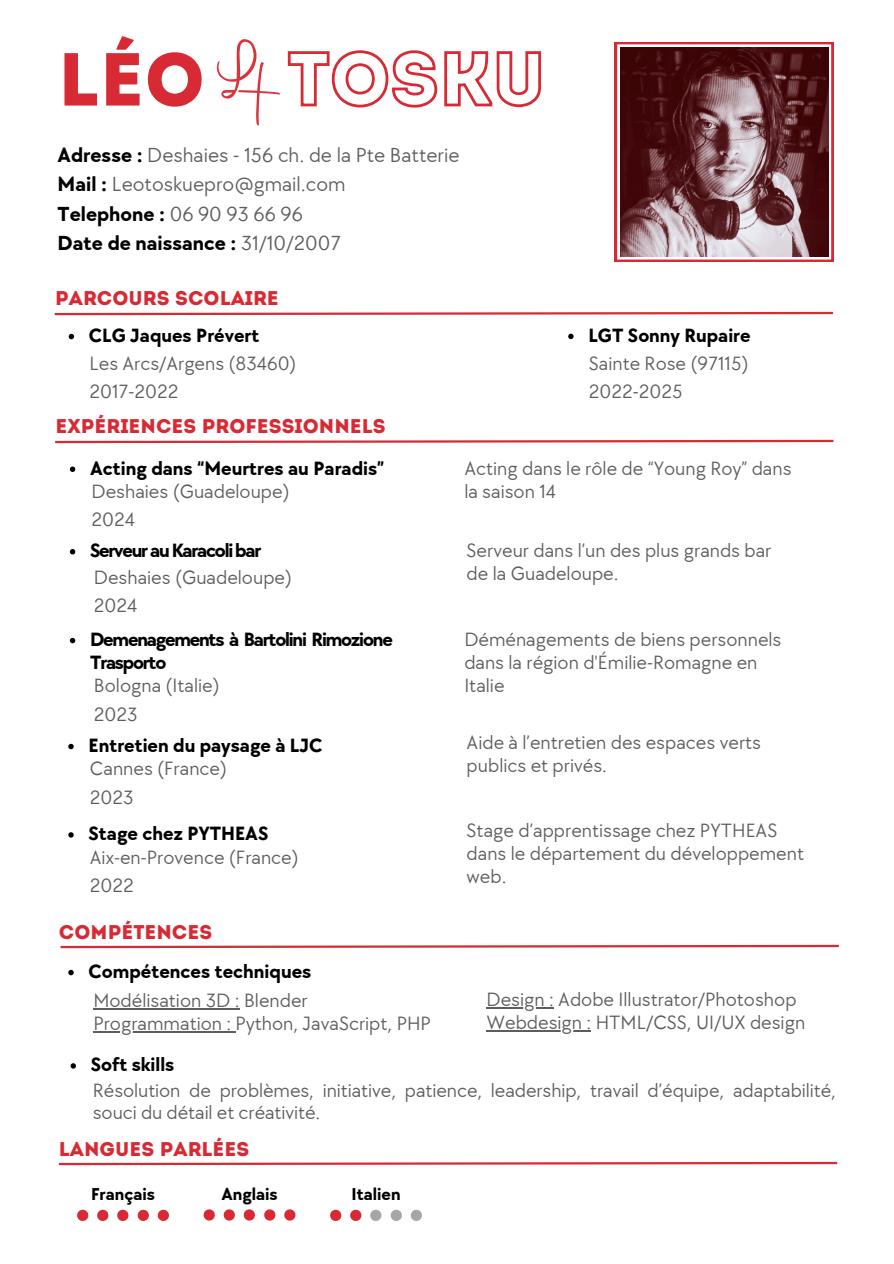
<style>
.page{position:relative;width:894px;height:1264px;background:#fff}
.page>*{position:absolute;margin:0;border:0;box-sizing:border-box;transform-origin:0 0}
.t1{font:74.85px "Intro";color:#d82a34}
.t2{font:21px/29.2px "TT Chocolates";color:#5d5d5d}
.t3{font:19.8px/23px "TT Chocolates";color:#5d5d5d}
.t4{font:700 19.8px "TT Chocolates";color:#000}
.t5{font:19.8px "Intro";color:#d82a34}
.t6{font:700 19.8px/23px "TT Chocolates";letter-spacing:-.06em;color:#000}
.t7{font:700 17.7px "TT Chocolates";color:#000}
.s1{font-weight:700;color:#000}
</style>
<div class="page">
<svg style="left:216px;top:39px;width:64px;height:86px"></svg>
<svg style="left:54px;top:311px;width:779px;height:5px"></svg>
<svg style="left:55px;top:439px;width:779px;height:5px"></svg>
<svg style="left:614px;top:42px;width:219px;height:219px"></svg>
<img style="left:619px;top:47px;width:209px;height:209px">
<svg style="left:287px;top:50px;width:254px;height:58px"></svg>
<svg style="left:69px;top:334px;width:5px;height:5px"></svg>
<svg style="left:568px;top:334px;width:5px;height:5px"></svg>
<svg style="left:68px;top:832px;width:6px;height:5px"></svg>
<svg style="left:70px;top:638px;width:5px;height:5px"></svg>
<svg style="left:68px;top:743px;width:6px;height:6px"></svg>
<svg style="left:60px;top:944px;width:779px;height:5px"></svg>
<svg style="left:58px;top:1161px;width:780px;height:5px"></svg>
<svg style="left:77px;top:1209px;width:11px;height:11px"></svg>
<svg style="left:97px;top:1209px;width:11px;height:11px"></svg>
<svg style="left:117px;top:1209px;width:11px;height:11px"></svg>
<svg style="left:138px;top:1209px;width:11px;height:11px"></svg>
<svg style="left:158px;top:1209px;width:11px;height:11px"></svg>
<svg style="left:203px;top:1209px;width:12px;height:11px"></svg>
<svg style="left:224px;top:1209px;width:11px;height:11px"></svg>
<svg style="left:244px;top:1209px;width:11px;height:11px"></svg>
<svg style="left:264px;top:1209px;width:11px;height:11px"></svg>
<svg style="left:284px;top:1209px;width:11px;height:11px"></svg>
<svg style="left:330px;top:1209px;width:11px;height:11px"></svg>
<svg style="left:350px;top:1209px;width:11px;height:11px"></svg>
<svg style="left:370px;top:1209px;width:11px;height:11px"></svg>
<svg style="left:390px;top:1209px;width:12px;height:11px"></svg>
<svg style="left:410px;top:1209px;width:12px;height:11px"></svg>
<svg style="left:68px;top:969px;width:6px;height:6px"></svg>
<hr style="left:93px;top:1008px;width:146px;height:1px;background:#5d5d5d">
<hr style="left:93px;top:1031px;width:142px;height:1px;background:#5d5d5d">
<svg style="left:71px;top:1063px;width:5px;height:5px"></svg>
<svg style="left:70px;top:466px;width:5px;height:6px"></svg>
<svg style="left:70px;top:549px;width:5px;height:5px"></svg>
<hr style="left:486px;top:1007px;width:67px;height:1px;background:#5d5d5d">
<hr style="left:486px;top:1029px;width:105px;height:2px;background:#5d5d5d">
<p class="t1" style="left:58px;top:49px;width:149px">LÉO</p>
<p class="t2" style="left:58px;top:141px;width:403px"><span class="s1">Adresse :</span> Deshaies - 156 ch. de la Pte Batterie<br><span class="s1">Mail :</span> Leotoskuepro@gmail.com<br><span class="s1">Telephone :</span> 06 90 93 66 96<br><span class="s1">Date de naissance :</span> 31/10/2007</p>
<p class="t5" style="left:55px;top:290px;width:225px">PARCOURS SCOLAIRE</p>
<h3 class="t4" style="left:89px;top:324px;width:172px">CLG Jaques Prévert</h3>
<p class="t3" style="left:89px;top:352px;width:208px">Les Arcs/Argens (83460)</p>
<p class="t3" style="left:89px;top:380px;width:90px">2017-2022</p>
<h3 class="t5" style="left:56px;top:418px;width:331px">EXPÉRIENCES PROFESSIONNELS</h3>
<h3 class="t4" style="left:588px;top:324px;width:164px">LGT Sonny Rupaire</h3>
<h3 class="t3" style="left:588px;top:352px;width:161px">Sainte Rose (97115)</h3>
<p class="t3" style="left:588px;top:380px;width:95px">2022-2025</p>
<p class="t4" style="left:90px;top:457px;width:296px">Acting dans “Meurtres au Paradis”</p>
<h3 class="t3" style="left:91px;top:480px;width:200px">Deshaies (Guadeloupe)</h3>
<p class="t3" style="left:91px;top:509px;width:45px">2024</p>
<h3 class="t6" style="left:90px;top:539px;width:173px">Serveur au Karacoli bar</h3>
<h3 class="t3" style="left:94px;top:567px;width:200px">Deshaies (Guadeloupe)</h3>
<p class="t3" style="left:94px;top:594px;width:45px">2024</p>
<p class="t6" style="left:90px;top:628px;width:304px">Demenagements à Bartolini Rimozione<br>Trasporto</p>
<p class="t3" style="left:94px;top:675px;width:127px">Bologna (Italie)</p>
<h3 class="t3" style="left:94px;top:703px;width:45px">2023</h3>
<p class="t4" style="left:88px;top:734px;width:235px">Entretien du paysage à LJC</p>
<p class="t3" style="left:90px;top:758px;width:139px">Cannes (France)</p>
<h3 class="t3" style="left:90px;top:786px;width:45px">2023</h3>
<h3 class="t4" style="left:88px;top:822px;width:181px">Stage chez PYTHEAS</h3>
<h3 class="t3" style="left:90px;top:846px;width:210px">Aix-en-Provence (France)</h3>
<h3 class="t3" style="left:90px;top:874px;width:45px">2022</h3>
<p class="t3" style="left:464px;top:457px;width:328px">Acting dans le rôle de “Young Roy” dans la saison 14</p>
<h3 class="t3" style="left:466px;top:539px;width:306px">Serveur dans l’un des plus grands bar de la Guadeloupe.</h3>
<p class="t3" style="left:464px;top:628px;width:318px">Déménagements de biens personnels dans la région d'Émilie-Romagne en<br>Italie</p>
<p class="t3" style="left:466px;top:731px;width:296px">Aide à l’entretien des espaces verts publics et privés.</p>
<h3 class="t3" style="left:466px;top:819px;width:339px">Stage d’apprentissage chez PYTHEAS dans le département du développement web.</h3>
<h3 class="t5" style="left:59px;top:924px;width:155px">COMPÉTENCES</h3>
<h3 class="t4" style="left:88px;top:960px;width:224px">Compétences techniques</h3>
<p class="t3" style="left:93px;top:989px;width:216px">Modélisation 3D : Blender</p>
<h3 class="t3" style="left:93px;top:1012px;width:339px">Programmation : Python, JavaScript, PHP</h3>
<h3 class="t4" style="left:91px;top:1053px;width:85px">Soft skills</h3>
<p class="t3" style="left:93px;top:1080px;width:744px;line-height:21.6px">Résolution de problèmes, initiative, patience, leadership, travail d’équipe, adaptabilité, souci du détail et créativité.</p>
<p class="t5" style="left:59px;top:1141px;width:192px">LANGUES PARLÉES</p>
<p class="t7" style="left:91px;top:1184px;width:65px">Français</p>
<h3 class="t7" style="left:221px;top:1184px;width:58px">Anglais</h3>
<h3 class="t7" style="left:351px;top:1184px;width:51px">Italien</h3>
<h3 class="t3" style="left:486px;top:988px;width:311px">Design : Adobe Illustrator/Photoshop</h3>
<p class="t3" style="left:486px;top:1011px;width:320px">Webdesign : HTML/CSS, UI/UX design</p>
</div>
